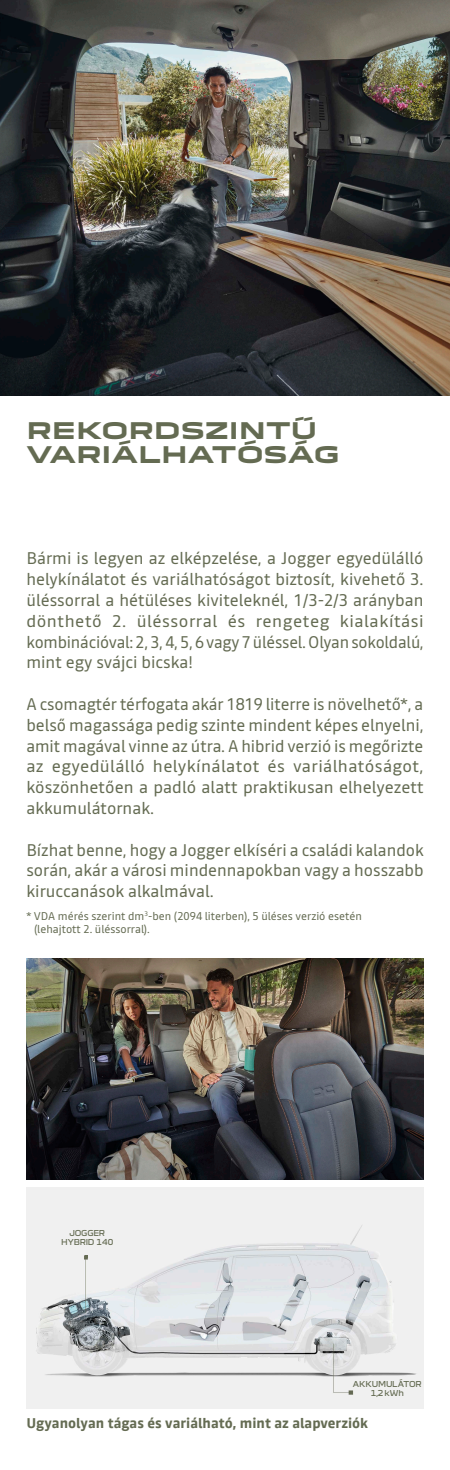
<style>
.page{position:relative;width:450px;height:1470px;background:#fff}
.page>*{position:absolute;margin:0;border:0;box-sizing:border-box;transform-origin:0 0}
._02_Titre_Kaki{font:700 22.4px/24.4px "Dacia Block Extended";color:#646b52}
._02_Texte_Courant_Kaki{font:16.8px/20.8px "Read";color:#646b52;text-align:justify}
._02_Texte_sous_image_Kaki{font:700 14px "Read";color:#646b52}
._02_Texte_Note_Kaki{font:11.2px/13.2px "Read";color:#646b52}
._02_Texte_sur_image{font:8px/9.6px "Dacia Block";letter-spacing:-.015em;color:#646b52;text-align:center}
</style>
<div class="page">
<img style="left:26px;top:958px;width:398px;height:221px">
<img style="left:0;top:0;width:450px;height:395px">
<img style="left:26px;top:1187px;width:398px;height:221px">
<p class="_02_Titre_Kaki" style="left:26px;top:418px;width:315px">REKORDSZINTŰ<br>VARIÁLHATÓSÁG</p>
<p class="_02_Texte_Courant_Kaki" style="left:26px;top:548px;width:399px">Bármi is legyen az elképzelése, a Jogger egyedülálló helykínálatot és variálhatóságot biztosít, kivehető 3. üléssorral a hétüléses kiviteleknél, 1/3-2/3 arányban dönthető 2. üléssorral és rengeteg kialakítási kombinációval: 2, 3, 4, 5, 6 vagy 7 üléssel. Olyan sokoldalú, mint egy svájci bicska!</p>
<p class="_02_Texte_Courant_Kaki" style="left:26px;top:693px;width:399px">A csomagtér térfogata akár 1819 literre is növelhető*, a belső magassága pedig szinte mindent képes elnyelni, amit magával vinne az útra. A hibrid verzió is megőrizte az egyedülálló helykínálatot és variálhatóságot, köszönhetően a padló alatt praktikusan elhelyezett akkumulátornak.</p>
<p class="_02_Texte_Courant_Kaki" style="left:26px;top:839px;width:399px">Bízhat benne, hogy a Jogger elkíséri a családi kalandok során, akár a városi mindennapokban vagy a hosszabb kiruccanások alkalmával.</p>
<p class="_02_Texte_Note_Kaki" style="left:34px;top:909px;width:329px;text-indent:-8px">* VDA mérés szerint dm<sup>3</sup>-ben (2094 literben), 5 üléses verzió esetén (lehajtott 2. üléssorral).</p>
<p class="_02_Texte_sur_image" style="left:61px;top:1228px;width:54px">JOGGER<br>HYBRID 140</p>
<p class="_02_Texte_sur_image" style="left:353px;top:1378px;width:70px">AKKUMULÁTOR<br>1,2kWh</p>
<p class="_02_Texte_sous_image_Kaki" style="left:26px;top:1412px;width:343px">Ugyanolyan tágas és variálható, mint az alapverziók</p>
</div>
